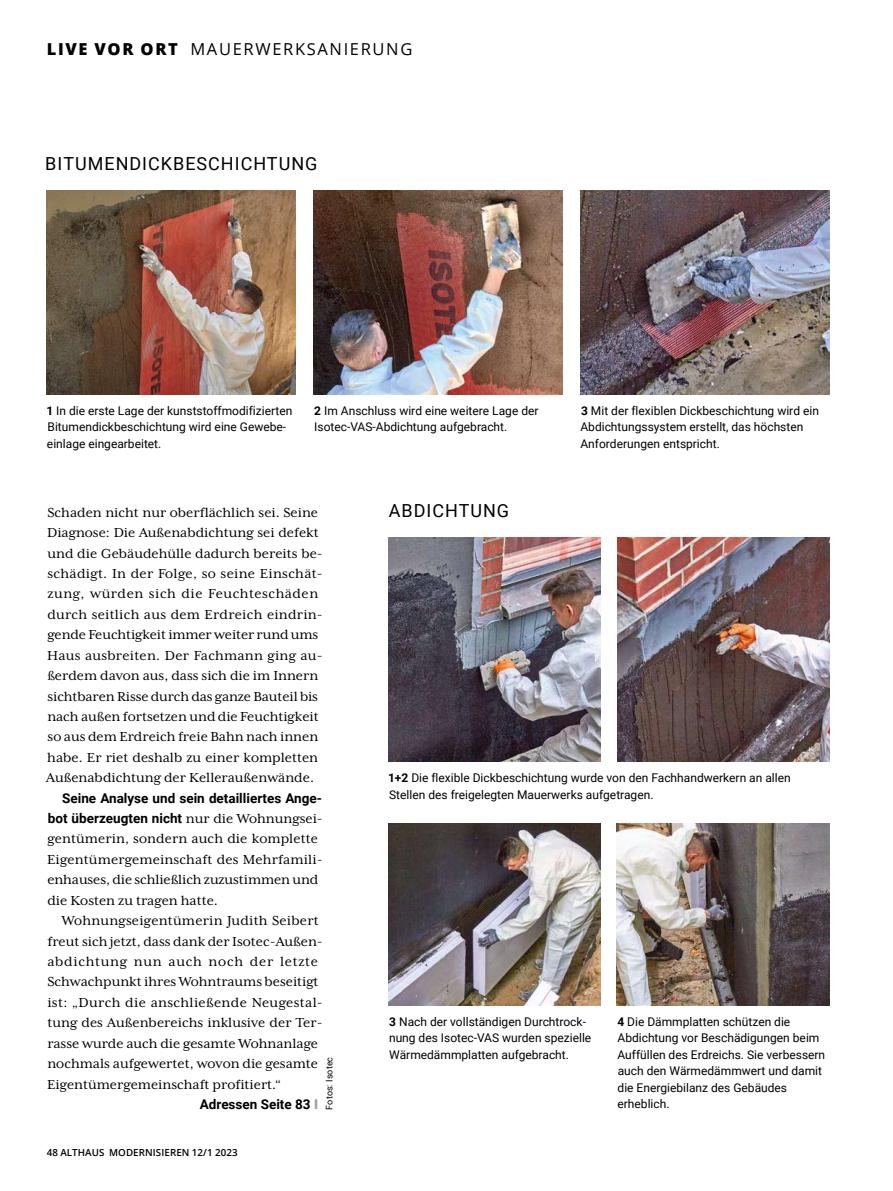
<style>
.page{position:relative;width:893px;height:1191px;background:#fff}
.page>*{position:absolute;margin:0;border:0;box-sizing:border-box;transform-origin:0 0}
.t1{font:18px "Roboto";letter-spacing:.055em;color:#000}
.t2{font:16.5px "Open Sans";letter-spacing:.1em;color:#000}
.t3{font:15px/20.4px "Mrs Eaves XL Serif OT";color:#000}
.t4{font:700 13.5px/20.4px "Roboto";color:#000;text-align:right}
.t5{font:12px/16.5px "Roboto";color:#000}
.t6{font:600 9.75px "Open Sans";letter-spacing:.01em;color:#000}
.t7{font:9px "Roboto";letter-spacing:.01em;color:#000}
.s1{font-weight:800}
.s2{font-weight:700}
.s3{font-family:"Mrs Eaves XL Serif OT";font-weight:400;font-size:15px}
.s4{font-weight:900;color:#9d9d9c}
</style>
<div class="page">
<img style="left:314px;top:190px;width:248px;height:204px">
<img style="left:388px;top:823px;width:213px;height:182px">
<img style="left:47px;top:190px;width:249px;height:204px">
<img style="left:617px;top:823px;width:212px;height:182px">
<img style="left:388px;top:537px;width:212px;height:224px">
<img style="left:617px;top:537px;width:212px;height:225px">
<img style="left:580px;top:190px;width:249px;height:204px">
<p class="t2" style="left:47px;top:38px;width:367px"><span class="s1">LIVE VOR ORT</span> MAUERWERKSANIERUNG</p>
<p class="t1" style="left:45px;top:151px;width:274px">BITUMENDICKBESCHICHTUNG</p>
<p class="t5" style="left:46px;top:402px;width:247px"><span class="s2">1</span> In die erste Lage der kunststoffmodifizierten<br>Bitumendickbeschichtung wird eine Gewebe&shy;einlage eingearbeitet.</p>
<p class="t5" style="left:314px;top:402px;width:226px"><span class="s2">2</span> Im Anschluss wird eine weitere Lage der<br>Isotec-VAS-Abdichtung aufgebracht.</p>
<p class="t5" style="left:580px;top:402px;width:240px"><span class="s2">3</span> Mit der flexiblen Dickbeschichtung wird ein<br>Abdichtungssystem erstellt, das höchsten<br>Anforderungen entspricht.</p>
<p class="t3" style="left:46px;top:502px;width:278px">Schaden nicht nur oberflächlich sei. Seine Diagnose: Die Außenabdichtung sei defekt und die Gebäudehülle dadurch bereits be&shy;schädigt. In der Folge, so seine Einschät&shy;zung, würden sich die Feuchteschäden durch seitlich aus dem Erdreich eindrin&shy;gende Feuchtigkeit immer weiter rund ums Haus ausbreiten. Der Fachmann ging au&shy;ßerdem davon aus, dass sich die im Innern sichtbaren Risse durch das ganze Bauteil bis nach außen fortsetzen und die Feuchtigkeit so aus dem Erdreich freie Bahn nach innen habe. Er riet deshalb zu einer kompletten Außenabdichtung der Kelleraußenwände.</p>
<p class="t4" style="left:48px;top:787px;width:276px">Seine Analyse und sein detailliertes Ange&shy;bot überzeugten nicht <span class="s3">nur die Wohnungsei-</span></p>
<p class="t3" style="left:47px;top:829px;width:277px">gentümerin, sondern auch die komplette Eigentümergemeinschaft des Mehrfamili&shy;enhauses, die schließlich zuzustimmen und die Kosten zu tragen hatte.</p>
<p class="t3" style="left:47px;top:910px;width:277px;text-indent:15px">Wohnungseigentümerin Judith Seibert freut sich jetzt, dass dank der Isotec-Außen&shy;abdichtung nun auch noch der letzte Schwachpunkt ihres Wohntraums beseitigt ist: „Durch die anschließende Neugestal&shy;tung des Außenbereichs inklusive der Ter&shy;rasse wurde auch die gesamte Wohnanlage nochmals aufgewertet, wovon die gesamte Eigentümergemeinschaft profitiert.“</p>
<p class="t4" style="left:200px;top:1093px;width:120px">Adressen Seite 83 <span class="s4">I</span></p>
<p class="t7" style="left:323px;top:1109px;width:54px;rotate:-90deg">Fotos: Isotec</p>
<p class="t6" style="left:47px;top:1145px;width:192px">48 ALTHAUS MODERNISIEREN 12/1 2023</p>
<p class="t1" style="left:389px;top:498px;width:122px">ABDICHTUNG</p>
<p class="t5" style="left:388px;top:769px;width:404px"><span class="s2">1+2</span> Die flexible Dickbeschichtung wurde von den Fachhandwerkern an allen<br>Stellen des freigelegten Mauerwerks aufgetragen.</p>
<p class="t5" style="left:389px;top:1012px;width:204px"><span class="s2">3</span> Nach der vollständigen Durchtrock&shy;nung des Isotec-VAS wurden spezielle<br>Wärmedämmplatten aufgebracht.</p>
<p class="t5" style="left:617px;top:1012px;width:209px"><span class="s2">4</span> Die Dämmplatten schützen die<br>Abdichtung vor Beschädigungen beim<br>Auffüllen des Erdreichs. Sie verbessern auch den Wärmedämmwert und damit die Energiebilanz des Gebäudes erheblich.</p>
</div>
